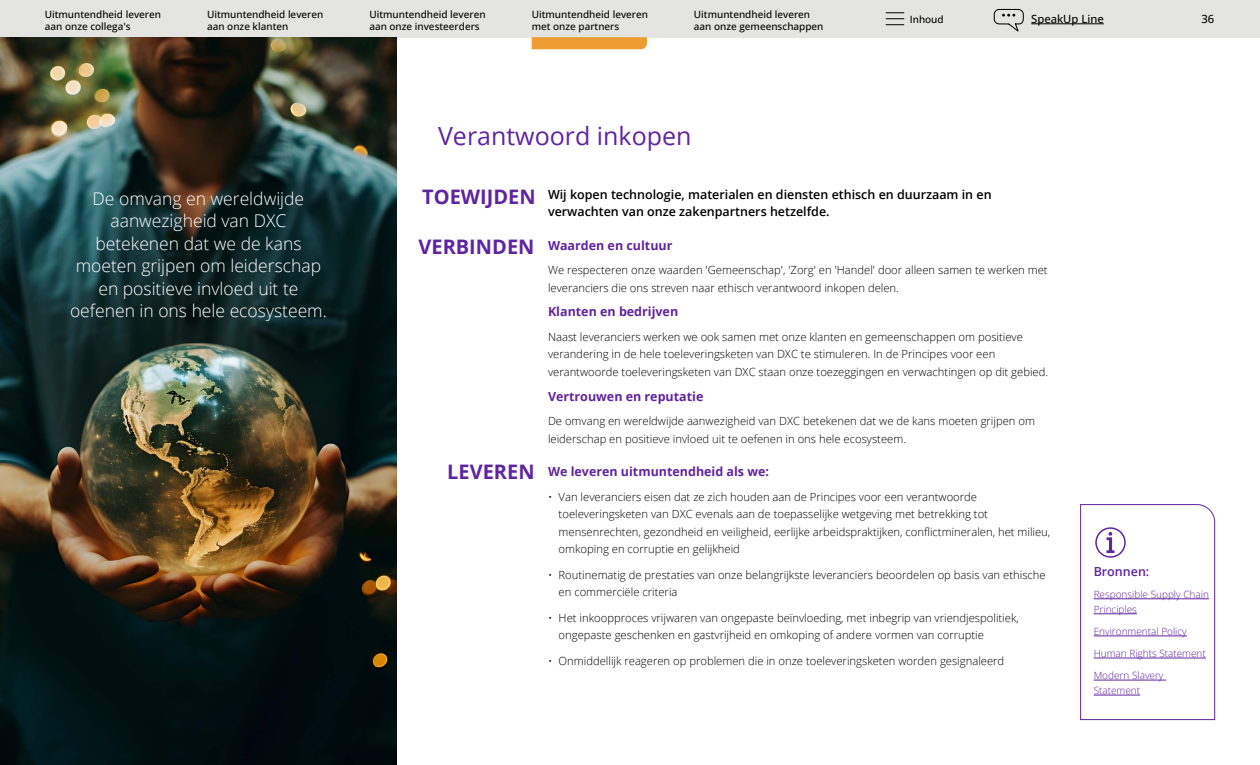
<style>
.page{position:relative;width:1260px;height:765px;background:#fff}
.page>*{position:absolute;margin:0;border:0;box-sizing:border-box;transform-origin:0 0}
.t1{font:25px "Open Sans";color:#5f249f}
.t2{font:700 20px "Open Sans";color:#5f249f}
.t3{font:300 17.5px/22.5px "Open Sans";color:#fff;text-align:center}
.t4{font:600 12.5px/17.5px "Open Sans";color:#000}
.t5{font:700 12.5px "Open Sans";color:#5f249f}
.t6{font:600 12.5px "Open Sans";color:#5f249f}
.t7{font:300 11.25px/17.5px "Open Sans";color:#000}
.t8{font:500 11.25px "Open Sans";color:#000}
.t9{font:500 10px/12px "Open Sans";color:#000}
.t10{font:300 10px/15px "Open Sans";color:#5f249f}
</style>
<div class="page">
<div style="left:0;top:0;width:1260px;height:37px;background:#e4e4e2"></div>
<svg style="left:886px;top:12px;width:18px;height:13px"></svg>
<hr style="left:1031px;top:24px;width:73px;height:1px;background:#000">
<svg style="left:993px;top:8px;width:31px;height:24px"></svg>
<img style="left:0;top:38px;width:397px;height:727px">
<svg style="left:1080px;top:504px;width:135px;height:216px"></svg>
<svg style="left:532px;top:37px;width:115px;height:12px"></svg>
<p class="t9" style="left:45px;top:8px;width:118px">Uitmuntendheid leveren aan onze collega's</p>
<p class="t9" style="left:207px;top:8px;width:118px">Uitmuntendheid leveren aan onze klanten</p>
<p class="t9" style="left:369px;top:8px;width:118px">Uitmuntendheid leveren aan onze investeerders</p>
<p class="t9" style="left:532px;top:8px;width:118px">Uitmuntendheid leveren met onze partners</p>
<p class="t9" style="left:694px;top:8px;width:131px">Uitmuntendheid leveren aan onze gemeenschappen</p>
<p class="t9" style="left:910px;top:13px;width:35px">Inhoud</p>
<p class="t8" style="left:1031px;top:11px;width:74px">SpeakUp Line</p>
<p class="t8" style="left:1202px;top:11px;width:14px">36</p>
<h3 class="t3" style="left:70px;top:187px;width:258px">De omvang en wereldwijde aanwezigheid van DXC betekenen dat we de kans moeten grijpen om leiderschap en positieve invloed uit te oefenen in ons hele ecosysteem.</h3>
<h1 class="t1" style="left:438px;top:119px;width:255px">Verantwoord inkopen</h1>
<p class="t4" style="left:548px;top:185px;width:445px">Wij kopen technologie, materialen en diensten ethisch en duurzaam in en verwachten van onze zakenpartners hetzelfde.</p>
<p class="t5" style="left:548px;top:236px;width:126px">Waarden en cultuur</p>
<p class="t7" style="left:548px;top:261px;width:501px">We respecteren onze waarden 'Gemeenschap', 'Zorg' en 'Handel' door alleen samen te werken met leveranciers die ons streven naar ethisch verantwoord inkopen delen.</p>
<p class="t5" style="left:548px;top:303px;width:132px">Klanten en bedrijven</p>
<p class="t7" style="left:548px;top:328px;width:502px">Naast leveranciers werken we ook samen met onze klanten en gemeenschappen om positieve verandering in de hele toeleveringsketen van DXC te stimuleren. In de Principes voor een verantwoorde toeleveringsketen van DXC staan onze toezeggingen en verwachtingen op dit gebied.</p>
<p class="t5" style="left:548px;top:387px;width:157px">Vertrouwen en reputatie</p>
<p class="t7" style="left:548px;top:412px;width:488px">De omvang en wereldwijde aanwezigheid van DXC betekenen dat we de kans moeten grijpen om leiderschap en positieve invloed uit te oefenen in ons hele ecosysteem.</p>
<p class="t5" style="left:548px;top:463px;width:223px">We leveren uitmuntendheid als we:</p>
<p class="t7" style="left:559px;top:487px;width:493px;text-indent:-11px">• Van leveranciers eisen dat ze zich houden aan de Principes voor een verantwoorde toeleveringsketen van DXC evenals aan de toepasselijke wetgeving met betrekking tot mensenrechten, gezondheid en veiligheid, eerlijke arbeidspraktijken, conflictmineralen, het milieu, omkoping en corruptie en gelijkheid</p>
<p class="t7" style="left:559px;top:566px;width:489px;text-indent:-11px">• Routinematig de prestaties van onze belangrijkste leveranciers beoordelen op basis van ethische en commerciële criteria</p>
<p class="t7" style="left:559px;top:609px;width:462px;text-indent:-11px">• Het inkoopproces vrijwaren van ongepaste beïnvloeding, met inbegrip van vriendjespolitiek, ongepaste geschenken en gastvrijheid en omkoping of andere vormen van corruptie</p>
<p class="t7" style="left:548px;top:652px;width:458px">• Onmiddellijk reageren op problemen die in onze toeleveringsketen worden gesignaleerd</p>
<h2 class="t2" style="left:422px;top:183px;width:115px">TOEWIJDEN</h2>
<h2 class="t2" style="left:418px;top:233px;width:117px">VERBINDEN</h2>
<h2 class="t2" style="left:447px;top:458px;width:89px">LEVEREN</h2>
<p class="t6" style="left:1094px;top:563px;width:57px">Bronnen:</p>
<p class="t10" style="left:1094px;top:587px;width:117px">Responsible Supply Chain<br>Principles</p>
<p class="t10" style="left:1094px;top:624px;width:95px">Environmental Policy</p>
<p class="t10" style="left:1094px;top:646px;width:114px">Human Rights Statement</p>
<p class="t10" style="left:1094px;top:668px;width:71px">Modern Slavery<br>Statement</p>
</div>
